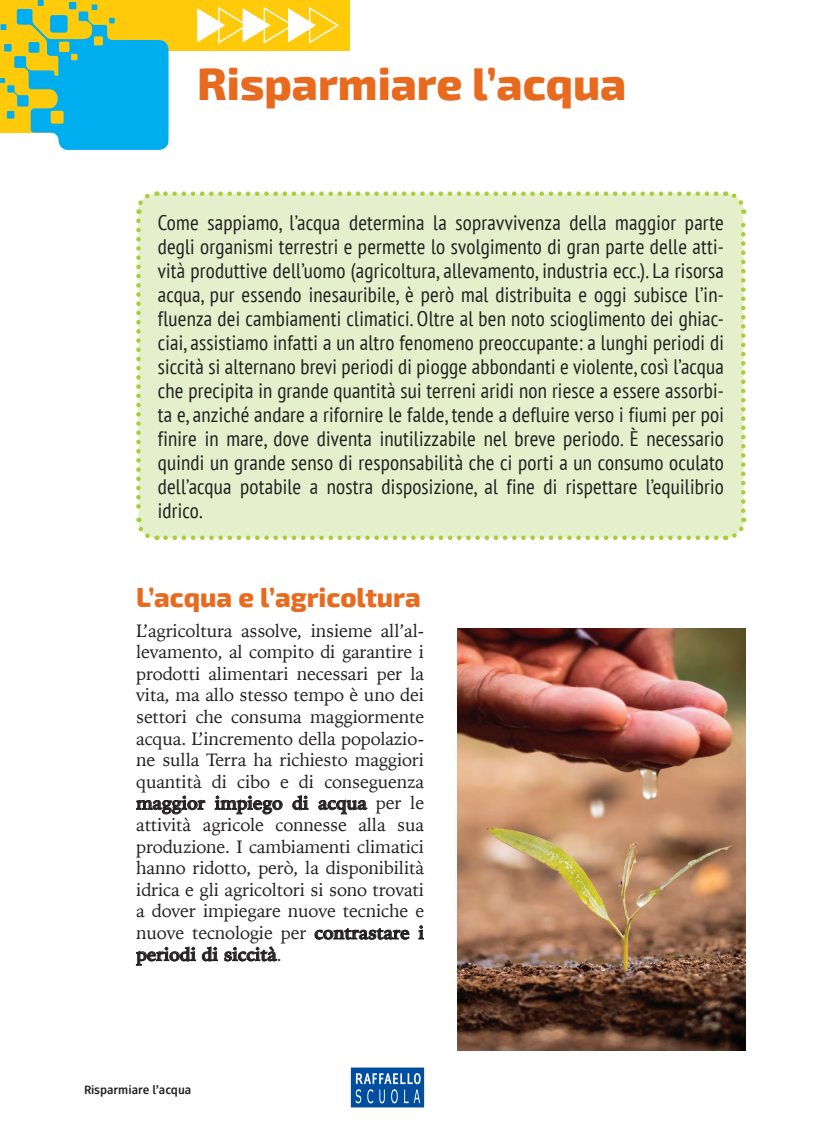
<style>
.page{position:relative;width:830px;height:1127px;background:#fff}
.page>*{position:absolute;margin:0;border:0;box-sizing:border-box;transform-origin:0 0}
.t1{font:800 45px "Exo 2";color:#e86a1f}
.TITOLO_PARAGRAFO{font:800 27px "Exo 2";color:#e86a1f}
.TESTO_BOX_INTRODUTTI{font:condensed 21px/24px "PT Sans";letter-spacing:.01em;color:#231f20;text-align:justify}
.TESTO{font:18px/21.6px "Iowan Old Style";letter-spacing:-.01em;color:#231f20;text-align:justify}
.t2{font:700 12px "Fuse V.2 Text";color:#231f20}
.s1{font-weight:700}
.s2{font-family:"Fuse V.2 Display";font-size:17.25px;color:#fff}
</style>
<div class="page">
<div style="left:0;top:0;width:350px;height:50px;background:#feca0a"></div>
<svg style="left:197px;top:7px;width:142px;height:37px"></svg>
<div style="left:138px;top:194px;width:604px;height:344px;background:#e5efcb;border-radius:18px"></div>
<svg style="left:136px;top:221px;width:21px;height:320px"></svg>
<svg style="left:165px;top:517px;width:582px;height:24px"></svg>
<svg style="left:724px;top:191px;width:22px;height:320px"></svg>
<svg style="left:136px;top:191px;width:579px;height:23px"></svg>
<svg style="left:136px;top:795px;width:69px;height:19px"></svg>
<svg style="left:215px;top:795px;width:67px;height:19px"></svg>
<svg style="left:292px;top:795px;width:16px;height:15px"></svg>
<svg style="left:318px;top:800px;width:49px;height:14px"></svg>
<svg style="left:314px;top:928px;width:95px;height:11px"></svg>
<svg style="left:418px;top:925px;width:5px;height:14px"></svg>
<svg style="left:136px;top:946px;width:60px;height:19px"></svg>
<svg style="left:202px;top:946px;width:16px;height:15px"></svg>
<svg style="left:224px;top:946px;width:53px;height:15px"></svg>
<img style="left:457px;top:628px;width:288px;height:422px">
<svg style="left:0;top:0;width:168px;height:150px"></svg>
<img style="left:350px;top:1067px;width:75px;height:41px">
<h1 class="t1" style="left:197px;top:56px;width:430px">Risparmiare l’acqua</h1>
<p class="TESTO_BOX_INTRODUTTI" style="left:158px;top:210px;width:567px">Come sappiamo, l’acqua determina la sopravvivenza della maggior parte degli organismi terrestri e permette lo svolgimento di gran parte delle atti&shy;vità produttive dell’uomo (agricoltura, allevamento, industria ecc.). La risorsa acqua, pur essendo inesauribile, è però mal distribuita e oggi subisce l’in&shy;fluenza dei cambiamenti climatici. Oltre al ben noto scioglimento dei ghiac&shy;ciai, assistiamo infatti a un altro fenomeno preoccupante: a lunghi periodi di siccità si alternano brevi periodi di piogge abbondanti e violente, così l’acqua che precipita in grande quantità sui terreni aridi non riesce a essere assorbi&shy;ta e, anziché andare a rifornire le falde, tende a defluire verso i fiumi per poi finire in mare, dove diventa inutilizzabile nel breve periodo. È necessario quindi un grande senso di responsabilità che ci porti a un consumo oculato dell’acqua potabile a nostra disposizione, al fine di rispettare l’equilibrio idrico.</p>
<p class="TITOLO_PARAGRAFO" style="left:136px;top:581px;width:286px">L’acqua e l’agricoltura</p>
<p class="TESTO" style="left:136px;top:619px;width:289px">L’agricoltura assolve, insieme all’al&shy;levamento, al compito di garantire i prodotti alimentari necessari per la vita, ma allo stesso tempo è uno dei settori che consuma maggiormente acqua. L’incremento della popolazio&shy;ne sulla Terra ha richiesto maggiori quantità di cibo e di conseguenza <span class="s1">maggior impiego di acqua</span> per le attività agricole connesse alla sua produzione. I cambiamenti climatici hanno ridotto, però, la disponibilità idrica e gli agricoltori si sono trovati a dover impiegare nuove tecniche e nuove tecnologie per <span class="s1">contrastare i periodi di siccità</span>.</p>
<p class="t2" style="left:46px;top:1082px;width:146px"><span class="s2">20</span> Risparmiare l’acqua</p>
</div>
